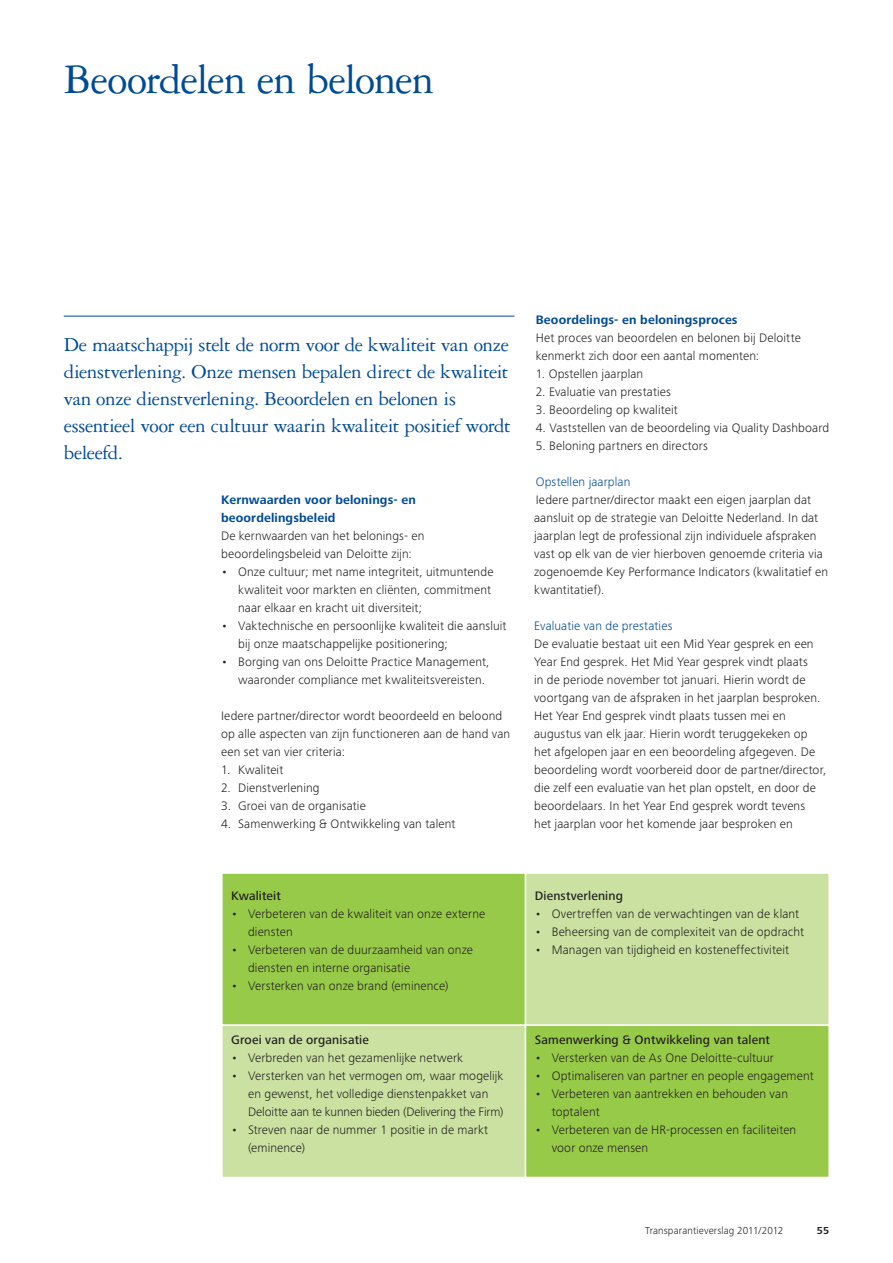
<style>
.page{position:relative;width:893px;height:1263px;background:#fff}
.page>*{position:absolute;margin:0;border:0;box-sizing:border-box;transform-origin:0 0}
.A_Pageheading_280__3{font:45px "Garamond 3 LT Std";letter-spacing:-.03em;color:#014a94}
.Introtekst_kleur{font:21px/27px "Garamond 3 LT Std";letter-spacing:-.02em;color:#014a94}
.Body{font:300 12.75px/18px "Frutiger Next Pro";letter-spacing:.01em;color:#231f20}
.C_Subheading{font:500 12.75px "Frutiger Next Pro";letter-spacing:.01em;color:#231f20}
.B_Subheading_kleur{font:700 12.75px/18px "Frutiger Next Pro";letter-spacing:.01em;color:#014a94}
.C_Subheading-2{font:300 12.75px "Frutiger Next Pro";letter-spacing:.01em;color:#014a94}
.t1{font:300 10.5px "Frutiger Next Pro";letter-spacing:.01em;color:#231f20}
.t2{font:700 10.5px "Frutiger Next Pro";color:#231f20}
</style>
<div class="page">
<hr style="left:64px;top:316px;width:450px;height:1px;background:#014a94">
<div style="left:222px;top:873px;width:304px;height:152px;background:#97ca49"></div>
<div style="left:221px;top:872px;width:305px;height:154px;border:2px solid #fff"></div>
<div style="left:525px;top:873px;width:304px;height:152px;background:#cae1a1"></div>
<div style="left:525px;top:872px;width:305px;height:154px;border:2px solid #fff"></div>
<div style="left:222px;top:1025px;width:304px;height:152px;background:#cae1a1"></div>
<div style="left:221px;top:1024px;width:305px;height:154px;border:2px solid #fff"></div>
<div style="left:525px;top:1025px;width:304px;height:152px;background:#97ca49"></div>
<div style="left:525px;top:1024px;width:305px;height:154px;border:2px solid #fff"></div>
<p class="A_Pageheading_280__3" style="left:64px;top:55px;width:372px">Beoordelen en belonen</p>
<p class="Introtekst_kleur" style="left:64px;top:331px;width:449px">De maatschappij stelt de norm voor de kwaliteit van onze dienstverlening. Onze mensen bepalen direct de kwaliteit van onze dienstverlening. Beoordelen en belonen is essentieel voor een cultuur waarin kwaliteit positief wordt beleefd.</p>
<p class="B_Subheading_kleur" style="left:221px;top:491px;width:196px">Kernwaarden voor belonings- en beoordelingsbeleid</p>
<p class="Body" style="left:221px;top:527px;width:205px">De kernwaarden van het belonings- en beoordelingsbeleid van Deloitte zijn:</p>
<p class="Body" style="left:238px;top:563px;width:257px;text-indent:-17px">• Onze cultuur; met name integriteit, uitmuntende kwaliteit voor markten en cliënten, commitment naar elkaar en kracht uit diversiteit;</p>
<p class="Body" style="left:238px;top:617px;width:270px;text-indent:-17px">• Vaktechnische en persoonlijke kwaliteit die aansluit bij onze maatschappelijke positionering;</p>
<p class="Body" style="left:238px;top:653px;width:253px;text-indent:-17px">• Borging van ons Deloitte Practice Management, waaronder compliance met kwaliteitsvereisten.</p>
<p class="Body" style="left:221px;top:707px;width:291px">Iedere partner/director wordt beoordeeld en beloond op alle aspecten van zijn functioneren aan de hand van een set van vier criteria:</p>
<p class="Body" style="left:221px;top:761px;width:64px">1. Kwaliteit</p>
<p class="Body" style="left:221px;top:779px;width:100px">2. Dienstverlening</p>
<p class="Body" style="left:221px;top:797px;width:146px">3. Groei van de organisatie</p>
<p class="Body" style="left:221px;top:815px;width:236px">4. Samenwerking &amp; Ontwikkeling van talent</p>
<p class="B_Subheading_kleur" style="left:536px;top:311px;width:203px">Beoordelings- en beloningsproces</p>
<p class="Body" style="left:536px;top:329px;width:266px">Het proces van beoordelen en belonen bij Deloitte kenmerkt zich door een aantal momenten:</p>
<p class="Body" style="left:536px;top:365px;width:109px">1. Opstellen jaarplan</p>
<p class="Body" style="left:536px;top:383px;width:137px">2. Evaluatie van prestaties</p>
<p class="Body" style="left:536px;top:401px;width:143px">3. Beoordeling op kwaliteit</p>
<p class="Body" style="left:536px;top:419px;width:295px">4. Vaststellen van de beoordeling via Quality Dashboard</p>
<p class="Body" style="left:536px;top:437px;width:174px">5. Beloning partners en directors</p>
<p class="C_Subheading-2" style="left:536px;top:474px;width:96px">Opstellen jaarplan</p>
<p class="Body" style="left:534px;top:491px;width:295px">Iedere partner/director maakt een eigen jaarplan dat aansluit op de strategie van Deloitte Nederland. In dat jaarplan legt de professional zijn individuele afspraken vast op elk van de vier hierboven genoemde criteria via zogenoemde Key Performance Indicators (kwalitatief en kwantitatief).</p>
<p class="C_Subheading-2" style="left:534px;top:618px;width:140px">Evaluatie van de prestaties</p>
<p class="Body" style="left:534px;top:635px;width:294px">De evaluatie bestaat uit een Mid Year gesprek en een Year End gesprek. Het Mid Year gesprek vindt plaats<br>in de periode november tot januari. Hierin wordt de voortgang van de afspraken in het jaarplan besproken.<br>Het Year End gesprek vindt plaats tussen mei en augustus van elk jaar. Hierin wordt teruggekeken op het afgelopen jaar en een beoordeling afgegeven. De beoordeling wordt voorbereid door de partner/director, die zelf een evaluatie van het plan opstelt, en door de beoordelaars. In het Year End gesprek wordt tevens<br>het jaarplan voor het komende jaar besproken en</p>
<p class="C_Subheading" style="left:231px;top:888px;width:51px">Kwaliteit</p>
<p class="Body" style="left:248px;top:905px;width:239px;text-indent:-17px">• Verbeteren van de kwaliteit van onze externe diensten</p>
<p class="Body" style="left:248px;top:941px;width:226px;text-indent:-17px">• Verbeteren van de duurzaamheid van onze diensten en interne organisatie</p>
<p class="Body" style="left:231px;top:977px;width:219px">• Versterken van onze brand (eminence)</p>
<p class="C_Subheading" style="left:231px;top:1032px;width:139px">Groei van de organisatie</p>
<p class="Body" style="left:231px;top:1049px;width:233px">• Verbreden van het gezamenlijke netwerk</p>
<p class="Body" style="left:248px;top:1067px;width:257px;text-indent:-17px">• Versterken van het vermogen om, waar mogelijk en gewenst, het volledige dienstenpakket van<br>Deloitte aan te kunnen bieden (Delivering the Firm)</p>
<p class="Body" style="left:248px;top:1121px;width:242px;text-indent:-17px">• Streven naar de nummer 1 positie in de markt (eminence)</p>
<p class="C_Subheading" style="left:535px;top:888px;width:90px">Dienstverlening</p>
<p class="Body" style="left:535px;top:905px;width:266px">• Overtreffen van de verwachtingen van de klant</p>
<p class="Body" style="left:535px;top:923px;width:271px">• Beheersing van de complexiteit van de opdracht</p>
<p class="Body" style="left:535px;top:941px;width:256px">• Managen van tijdigheid en kosteneffectiviteit</p>
<p class="C_Subheading" style="left:535px;top:1032px;width:237px">Samenwerking &amp; Ontwikkeling van talent</p>
<p class="Body" style="left:535px;top:1049px;width:240px">• Versterken van de As One Deloitte-cultuur</p>
<p class="Body" style="left:535px;top:1067px;width:281px">• Optimaliseren van partner en people engagement</p>
<p class="Body" style="left:552px;top:1085px;width:238px;text-indent:-17px">• Verbeteren van aantrekken en behouden van toptalent</p>
<p class="Body" style="left:552px;top:1121px;width:246px;text-indent:-17px">• Verbeteren van de HR-processen en faciliteiten voor onze mensen</p>
<p class="t1" style="left:645px;top:1224px;width:140px">Transparantieverslag 2011/2012</p>
<p class="t2" style="left:817px;top:1224px;width:14px">55</p>
</div>
